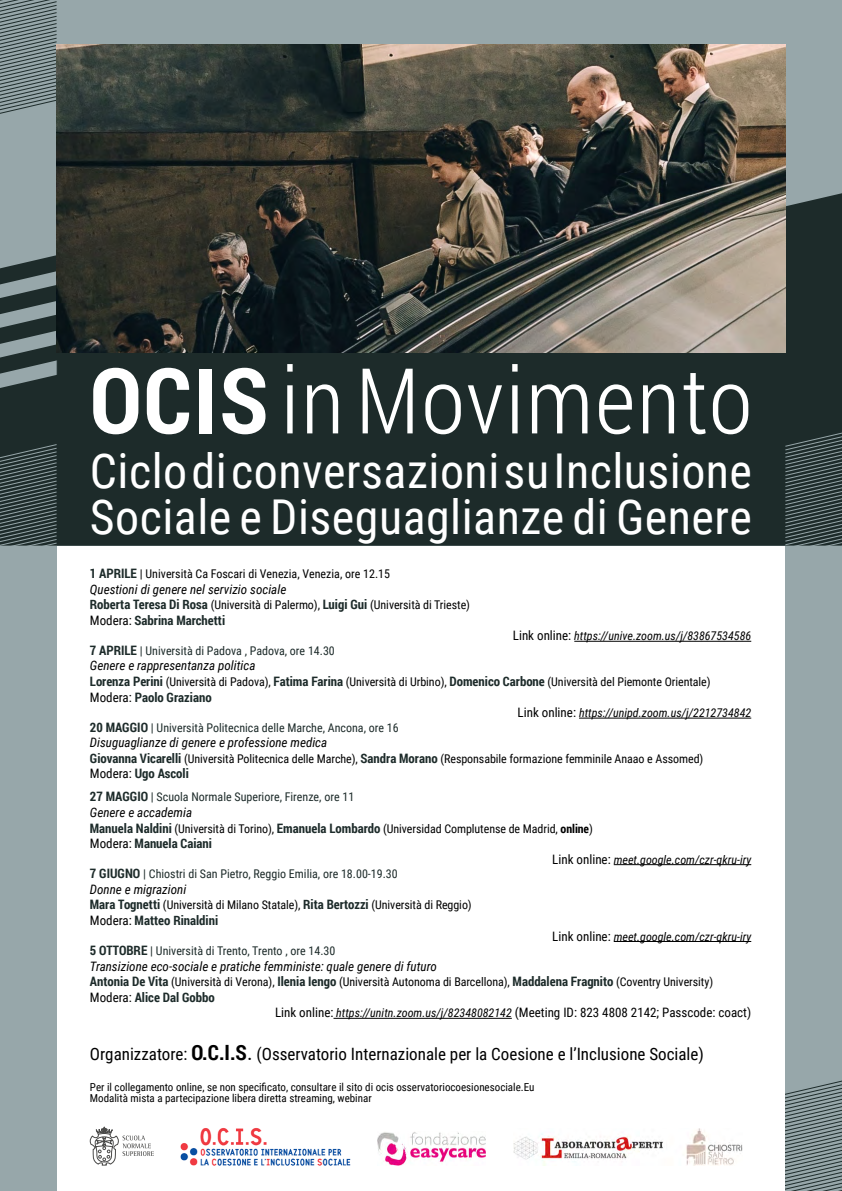
<style>
.page{position:relative;width:842px;height:1191px;background:#97a7aa}
.page>*{position:absolute;margin:0;border:0;box-sizing:border-box;transform-origin:0 0}
.t1{font:300 91px "Roboto Condensed";letter-spacing:.02em;color:#fff}
.t2{font:48px/46px "Roboto Condensed";letter-spacing:.01em;color:#fff}
.t3{font:17px "Roboto Condensed";color:#000}
.t4{font:italic 13px "Roboto Condensed";color:#000}
.t5{font:700 13px "Roboto Condensed";color:#1d2b2a}
.t6{font:13px "Roboto Condensed";color:#000}
.t7{font:12px "Roboto Condensed";letter-spacing:-.005em;color:#000}
.t8{font:12px "Roboto Condensed";color:#1d2b2a}
.t9{font:italic 12px "Roboto Condensed";color:#000}
.t10{font:11px/11px "Roboto Condensed";color:#000}
.s1{font-weight:700}
.s2{font-weight:700;font-size:13px;color:#1d2b2a}
.s3{font-weight:400;color:#000}
.s4{font-style:normal;font-size:13px}
.s5{font-weight:700;font-size:13px}
.s6{font-style:italic;font-size:12px}
.s7{font-weight:700;font-size:21px}
.s8{font-size:21px}
</style>
<div class="page">
<div style="left:0;top:193px;width:842px;height:352px;background:#1d2b2a"></div>
<svg style="left:0;top:211px;width:245px;height:162px"></svg>
<svg style="left:784px;top:366px;width:58px;height:194px;background:#384646"></svg>
<svg style="left:0;top:443px;width:58px;height:103px;background:#3c4b4b"></svg>
<svg style="left:0;top:0;width:58px;height:180px"></svg>
<svg style="left:784px;top:1014px;width:58px;height:177px"></svg>
<div style="left:57px;top:546px;width:727px;height:645px;background:#fff"></div>
<hr style="left:574px;top:641px;width:177px;height:1px;background:#000">
<hr style="left:579px;top:717px;width:172px;height:1px;background:#000">
<hr style="left:614px;top:864px;width:137px;height:1px;background:#000">
<hr style="left:614px;top:941px;width:137px;height:1px;background:#000">
<hr style="left:333px;top:1018px;width:179px;height:1px;background:#000">
<img style="left:377px;top:1132px;width:109px;height:33px">
<img style="left:513px;top:1128px;width:230px;height:37px">
<img style="left:181px;top:1128px;width:169px;height:37px">
<svg style="left:90px;top:1126px;width:64px;height:39px"></svg>
<img style="left:57px;top:45px;width:728px;height:307px">
<h1 class="t1" style="left:90px;top:338px;width:664px"><span class="s1">OCIS</span>in Movimento</h1>
<h2 class="t2" style="left:90px;top:446px;width:664px">Ciclo di conversazioni su Inclusione<br>Sociale e Diseguaglianze di Genere</h2>
<p class="t7" style="left:90px;top:565px;width:302px"><span class="s2">1 APRILE</span> | Università Ca Foscari di Venezia, Venezia, ore 12.15</p>
<p class="t4" style="left:90px;top:580px;width:198px">Questioni di genere nel servizio sociale</p>
<p class="t7" style="left:90px;top:596px;width:382px"><span class="s2">Roberta Teresa Di Rosa</span> (Università di Palermo), <span class="s2">Luigi Gui</span> (Università di Trieste)</p>
<p class="t5" style="left:90px;top:611px;width:137px"><span class="s3">Modera:</span> Sabrina Marchetti</p>
<p class="t9" style="left:513px;top:627px;width:240px"><span class="s4">Link online:</span> https://unive.zoom.us/j/83867534586</p>
<p class="t8" style="left:90px;top:642px;width:246px"><span class="s5">7 APRILE</span> | Università di Padova , Padova, ore 14.30</p>
<p class="t4" style="left:90px;top:656px;width:167px">Genere e rappresentanza politica</p>
<p class="t7" style="left:90px;top:673px;width:622px"><span class="s2">Lorenza Perini</span> (Università di Padova), <span class="s2">Fatima Farina</span> (Università di Urbino), <span class="s2">Domenico Carbone</span> (Università del Piemonte Orientale)</p>
<p class="t5" style="left:90px;top:688px;width:123px"><span class="s3">Modera:</span> Paolo Graziano</p>
<p class="t9" style="left:518px;top:704px;width:235px"><span class="s4">Link online:</span> https://unipd.zoom.us/j/2212734842</p>
<p class="t8" style="left:90px;top:719px;width:310px"><span class="s5">20 MAGGIO</span> | Università Politecnica delle Marche, Ancona, ore 16</p>
<p class="t4" style="left:90px;top:733px;width:239px">Disuguaglianze di genere e professione medica</p>
<p class="t7" style="left:90px;top:750px;width:615px"><span class="s2">Giovanna Vicarelli</span> (Università Politecnica delle Marche), <span class="s2">Sandra Morano</span> (Responsabile formazione femminile Anaao e Assomed)</p>
<p class="t5" style="left:90px;top:764px;width:100px"><span class="s3">Modera:</span> Ugo Ascoli</p>
<p class="t8" style="left:90px;top:788px;width:266px"><span class="s5">27 MAGGIO</span> | Scuola Normale Superiore, Firenze, ore 11</p>
<p class="t4" style="left:90px;top:803px;width:104px">Genere e accademia</p>
<p class="t7" style="left:90px;top:820px;width:504px"><span class="s2">Manuela Naldini</span> (Università di Torino), <span class="s2">Emanuela Lombardo</span> (Universidad Complutense de Madrid, <span class="s1">online</span>)</p>
<p class="t5" style="left:90px;top:834px;width:124px"><span class="s3">Modera:</span> Manuela Caiani</p>
<p class="t9" style="left:552px;top:851px;width:201px"><span class="s4">Link online:</span> meet.google.com/czr-qkru-iry</p>
<p class="t8" style="left:90px;top:865px;width:309px"><span class="s5">7 GIUGNO</span> | Chiostri di San Pietro, Reggio Emilia, ore 18.00-19.30</p>
<p class="t4" style="left:90px;top:880px;width:98px">Donne e migrazioni</p>
<p class="t7" style="left:90px;top:896px;width:383px"><span class="s2">Mara Tognetti</span> (Università di Milano Statale), <span class="s2">Rita Bertozzi</span> (Università di Reggio)</p>
<p class="t5" style="left:90px;top:911px;width:130px"><span class="s3">Modera:</span> Matteo Rinaldini</p>
<p class="t9" style="left:552px;top:928px;width:201px"><span class="s4">Link online:</span> meet.google.com/czr-qkru-iry</p>
<p class="t8" style="left:90px;top:942px;width:247px"><span class="s5">5 OTTOBRE</span> | Università di Trento, Trento , ore 14.30</p>
<p class="t4" style="left:90px;top:957px;width:348px">Transizione eco-sociale e pratiche femministe: quale genere di futuro</p>
<p class="t7" style="left:90px;top:973px;width:625px"><span class="s2">Antonia De Vita</span> (Università di Verona), <span class="s2">Ilenia Iengo</span> (Università Autonoma di Barcellona), <span class="s2">Maddalena Fragnito</span> (Coventry University)</p>
<p class="t5" style="left:90px;top:988px;width:126px"><span class="s3">Modera:</span> Alice Dal Gobbo</p>
<p class="t6" style="left:275px;top:1003px;width:478px">Link online: <span class="s6">https://unitn.zoom.us/j/82348082142</span> (Meeting ID: 823 4808 2142; Passcode: coact)</p>
<h3 class="t3" style="left:90px;top:1041px;width:615px">Organizzatore: <span class="s7">O.C.I.S</span><span class="s8">.</span> (Osservatorio Internazionale per la Coesione e l’Inclusione Sociale)</h3>
<p class="t10" style="left:90px;top:1080px;width:446px">Per il collegamento online, se non specificato, consultare il sito di ocis osservatoriocoesionesociale.Eu<br>Modalità mista a partecipazione libera diretta streaming, webinar</p>
</div>
